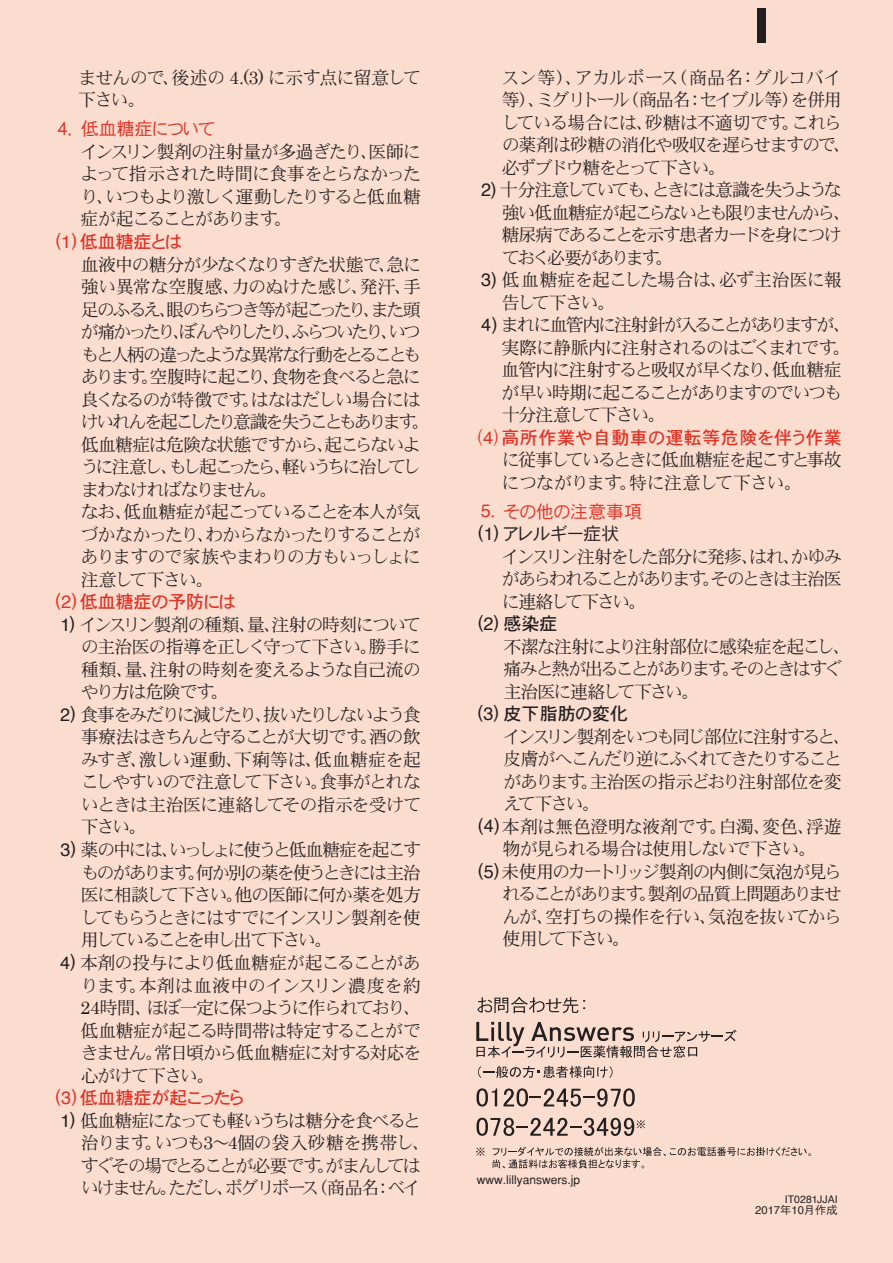
<style>
.page{position:relative;width:893px;height:1263px;background:#fbddcf}
.page>*{position:absolute;margin:0;border:0;box-sizing:border-box;transform-origin:0 0}
.t1{font:18px/22.5px "DFHS Mincho W3";letter-spacing:-.09em;color:#231f20;text-align:justify}
.t2{font:18px/22.5px "DFHS Mincho W3";letter-spacing:-.065em;color:#231f20}
.t3{font:18px/22.5px "DFHS Mincho W3";letter-spacing:-.115em;color:#231f20}
.t4{font:18px "DFHS Gothic W5";color:#e03225}
.t5{font:18px/22.5px "DFHS Mincho W3";letter-spacing:-.05em;color:#231f20}
.t6{font:18px/22.5px "DFHS Mincho W3";letter-spacing:-.06em;color:#231f20}
.t7{font:18px "DFHS Mincho W3";letter-spacing:-.02em;color:#231f20}
.t8{font:18px "DFHS Mincho W3";letter-spacing:-.12em;color:#231f20}
.t9{font:18px "DFHS Mincho W3";letter-spacing:-.07em;color:#231f20}
.t10{font:18px/22.5px "DFHS Gothic W3";letter-spacing:-.055em;color:#e03225}
.t11{font:18px "DFHS Gothic W5";color:#231f20}
.t12{font:18px "DFHS Gothic W5";letter-spacing:-.025em;color:#e03225}
.t13{font:18px "DFHS Gothic W3";letter-spacing:-.1em;color:#e03225}
.t14{font:18px "DFHS Mincho W3";letter-spacing:-.145em;color:#231f20}
.t15{font:500 12px "Gothic BBB";color:#231f20}
.t16{font:11.25px "Helvetica";color:#231f20}
.t17{font:10.5px "Helvetica";letter-spacing:-.005em;color:#231f20}
.s1{font-family:"Century"}
.s2{font-family:"DFHS Gothic W5"}
.s3{font-family:"Helvetica"}
.s4{font-family:"DFHS Gothic W3"}
.s5{font-family:"DFHS Gothic W5";color:#231f20}
.s6{font-family:"Helvetica";color:#231f20}
.s7{color:#231f20}
</style>
<div class="page">
<svg style="left:477px;top:997px;width:108px;height:16px"></svg>
<svg style="left:478px;top:1066px;width:134px;height:12px"></svg>
<svg style="left:476px;top:1088px;width:21px;height:18px"></svg>
<svg style="left:503px;top:1088px;width:132px;height:19px"></svg>
<svg style="left:476px;top:1118px;width:169px;height:18px"></svg>
<svg style="left:476px;top:1022px;width:261px;height:36px"></svg>
<svg style="left:476px;top:1147px;width:8px;height:9px"></svg>
<svg style="left:493px;top:1147px;width:318px;height:21px"></svg>
<div style="left:757px;top:9px;width:8px;height:34px;background:#231f20"></div>
<p class="t6" style="left:78px;top:67px;width:344px">ませんので、後述の <span class="s1">4.(3)</span> に示す点に留意して下さい。</p>
<p class="t13" style="left:58px;top:120px;width:159px"><span class="s2">4．</span>低血糖症について</p>
<p class="t1" style="left:80px;top:141px;width:342px">インスリン製剤の注射量が多過ぎたり、医師によって指示された時間に食事をとらなかったり、いつもより激しく運動したりすると低血糖症が起こることがあります。</p>
<p class="t4" style="left:55px;top:233px;width:129px">(<span class="s3">1</span>)低血糖症とは</p>
<p class="t1" style="left:81px;top:254px;width:351px;text-align:left">血液中の糖分が少なくなりすぎた状態で、急に強い異常な空腹感、力のぬけた感じ、発汗、手足のふるえ、眼のちらつき等が起こったり、また頭が痛かったり、ぼんやりしたり、ふらついたり、いつもと人柄の違ったような異常な行動をとることもあります。空腹時に起こり、食物を食べると急に良くなるのが特徴です。はなはだしい場合にはけいれんを起こしたり意識を失うこともあります。低血糖症は危険な状態ですから、起こらないように注意し、もし起こったら、軽いうちに治してしまわなければなりません。<br>なお、低血糖症が起こっていることを本人が気づかなかったり、わからなかったりすることがありますので家族やまわりの方もいっしょに注意して下さい。</p>
<p class="t12" style="left:55px;top:593px;width:182px">(<span class="s3">2</span>)低血糖症の予防には</p>
<p class="t1" style="left:81px;top:614px;width:342px;text-indent:-20px"><span class="s3">1</span><span class="s2">)</span> インスリン製剤の種類、量、注射の時刻についての主治医の指導を正しく守って下さい。勝手に種類、量、注射の時刻を変えるような自己流のやり方は危険です。</p>
<p class="t1" style="left:81px;top:704px;width:342px;text-indent:-20px"><span class="s3">2</span><span class="s2">)</span> 食事をみだりに減じたり、抜いたりしないよう食事療法はきちんと守ることが大切です。酒の飲みすぎ、激しい運動、下痢等は、低血糖症を起こしやすいので注意して下さい。食事がとれないときは主治医に連絡してその指示を受けて下さい。</p>
<p class="t1" style="left:81px;top:839px;width:342px;text-indent:-20px"><span class="s3">3</span><span class="s2">)</span> 薬の中には、いっしょに使うと低血糖症を起こすものがあります。何か別の薬を使うときには主治医に相談して下さい。他の医師に何か薬を処方してもらうときにはすでにインスリン製剤を使用していることを申し出て下さい。</p>
<p class="t1" style="left:81px;top:952px;width:342px;text-indent:-20px"><span class="s3">4</span><span class="s2">)</span> 本剤の投与により低血糖症が起こることがあります。本剤は血液中のインスリン濃度を約<span class="s1">24</span>時間、ほぼ一定に保つように作られており、低血糖症が起こる時間帯は特定することができません。常日頃から低血糖症に対する対応を心がけて下さい。</p>
<p class="t4" style="left:55px;top:1089px;width:192px">(<span class="s3">3</span>) 低血糖症が起こったら</p>
<p class="t1" style="left:81px;top:1110px;width:351px;text-align:left;text-indent:-20px"><span class="s3">1</span><span class="s2">)</span> 低血糖症になっても軽いうちは糖分を食べると治ります。いつも<span class="s1">3</span>〜<span class="s1">4</span>個の袋入砂糖を携帯し、すぐその場でとることが必要です。がまんしてはいけません。ただし、ボグリボース（商品名：ベイ</p>
<p class="t2" style="left:502px;top:67px;width:351px">スン等）、アカルボース（商品名：グルコバイ等）、ミグリトール（商品名：セイブル等）を併用している場合には、砂糖は不適切です。これらの薬剤は砂糖の消化や吸収を遅らせますので、必ずブドウ糖をとって下さい。</p>
<p class="t3" style="left:502px;top:179px;width:351px;text-indent:-20px"><span class="s3">2</span><span class="s2">)</span> 十分注意していても、ときには意識を失うような強い低血糖症が起こらないとも限りませんから、糖尿病であることを示す患者カードを身につけておく必要があります。</p>
<p class="t5" style="left:502px;top:269px;width:342px;text-indent:-20px"><span class="s3">3</span><span class="s2">)</span> 低血糖症を起こした場合は、必ず主治医に報告して下さい。</p>
<p class="t1" style="left:502px;top:314px;width:351px;text-align:left;text-indent:-20px"><span class="s3">4</span><span class="s2">)</span> まれに血管内に注射針が入ることがありますが、実際に静脈内に注射されるのはごくまれです。血管内に注射すると吸収が早くなり、低血糖症が早い時期に起こることがありますのでいつも十分注意して下さい。</p>
<p class="t4" style="left:478px;top:428px;width:365px"><span class="s4">(</span><span class="s3">4</span><span class="s4">)</span> 高所作業や自動車の運転等危険を伴う作業</p>
<p class="t1" style="left:502px;top:449px;width:342px">に従事しているときに低血糖症を起こすと事故につながります。特に注意して下さい。</p>
<p class="t10" style="left:478px;top:500px;width:166px"><span class="s3">5</span>．その他の注意事項<span class="s5">(</span><span class="s6">1</span><span class="s5">)</span> <span class="s7">アレルギー症状</span></p>
<p class="t1" style="left:502px;top:546px;width:341px">インスリン注射をした部分に発疹、はれ、かゆみがあらわれることがあります。そのときは主治医に連絡して下さい。</p>
<p class="t11" style="left:478px;top:615px;width:81px">(<span class="s3">2</span>) 感染症</p>
<p class="t1" style="left:504px;top:636px;width:349px;text-align:left">不潔な注射により注射部位に感染症を起こし、痛みと熱が出ることがあります。そのときはすぐ主治医に連絡して下さい。</p>
<p class="t11" style="left:478px;top:705px;width:152px">(<span class="s3">3</span>) 皮下脂肪の変化</p>
<p class="t8" style="left:503px;top:727px;width:349px">インスリン製剤をいつも同じ部位に注射すると、</p>
<p class="t1" style="left:503px;top:748px;width:340px">皮膚がへこんだり逆にふくれてきたりすること</p>
<p class="t9" style="left:503px;top:772px;width:340px">があります。主治医の指示どおり注射部位を変</p>
<p class="t1" style="left:503px;top:793px;width:98px">えて下さい。</p>
<p class="t7" style="left:478px;top:817px;width:365px"><span class="s2">(</span><span class="s3">4</span><span class="s2">)</span>本剤は無色澄明な液剤です。白濁、変色、浮遊</p>
<p class="t1" style="left:503px;top:838px;width:315px">物が見られる場合は使用しないで下さい。</p>
<p class="t1" style="left:478px;top:861px;width:365px"><span class="s2">(</span><span class="s3">5</span><span class="s2">)</span> 未使用のカートリッジ製剤の内側に気泡が見ら</p>
<p class="t1" style="left:503px;top:883px;width:341px">れることがあります。製剤の品質上問題ありませ</p>
<p class="t2" style="left:503px;top:906px;width:341px">んが、空打ちの操作を行い、気泡を抜いてから</p>
<p class="t14" style="left:503px;top:930px;width:129px">使用して下さい。</p>
<p class="t15" style="left:477px;top:1172px;width:105px">www.lillyanswers.jp</p>
<p class="t17" style="left:785px;top:1191px;width:54px">IT0281JJAI</p>
<p class="t16" style="left:755px;top:1201px;width:84px">2017<span class="s4">年</span>10<span class="s4">月作成</span></p>
</div>
